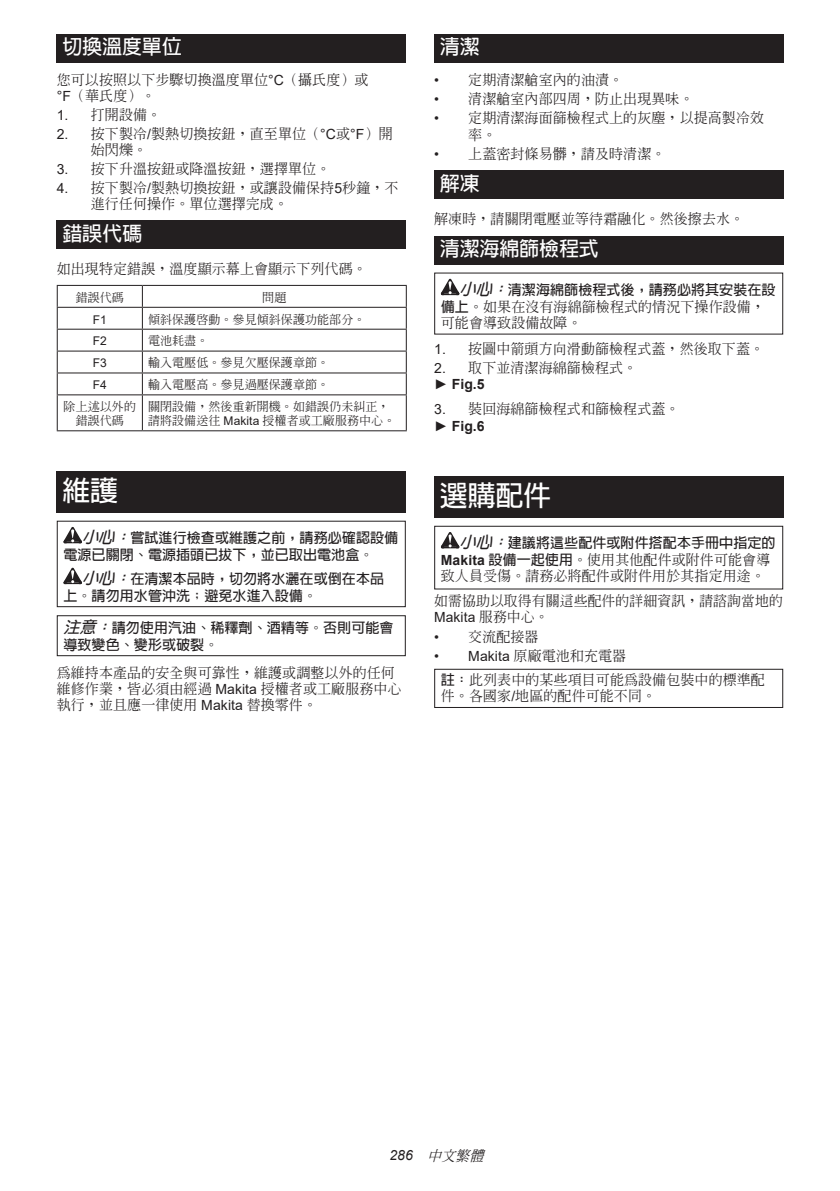
<style>
.page{position:relative;width:840px;height:1191px;background:#fff}
.page>*{position:absolute;margin:0;border:0;box-sizing:border-box;transform-origin:0 0}
.t1{font:700 28px "Lin Gothic";letter-spacing:-.01em;color:#fff}
.t2{font:700 20px "Lin Gothic";letter-spacing:-.01em;color:#fff}
.t3{font:500 14px/16.4px "Inn Ming";letter-spacing:.005em;color:#231f20}
.t4{font:700 14px/16.4px "Lin Gothic";letter-spacing:.005em;color:#231f20}
.t5{font:700 14px "Arial";letter-spacing:.005em;color:#231f20}
.t6{font:14px "Arial";letter-spacing:.005em;color:#231f20}
.t7{font:italic 500 14px "Inn Ming";color:#231f20}
.t8{font:500 12px/14px "Inn Ming";letter-spacing:.005em;color:#231f20;text-align:center}
.t9{font:12px "Arial";letter-spacing:.005em;color:#231f20}
.s1{font-family:"Arial";font-weight:400}
.s2{font-style:italic;font-size:16px}
.s3{font-family:"Lin Gothic";font-weight:700}
.s4{font-weight:400}
.s5{font-family:"Arial";font-weight:700}
.s6{font-family:"Inn Ming";font-weight:500}
</style>
<div class="page">
<div style="left:57px;top:34px;width:348px;height:29px;background:#231f20"></div>
<div style="left:57px;top:220px;width:348px;height:29px;background:#231f20"></div>
<hr style="left:57px;top:285px;width:85px;height:1px;background:#231f20">
<hr style="left:142px;top:285px;width:264px;height:1px;background:#231f20">
<hr style="left:57px;top:307px;width:85px;height:1px;background:#231f20">
<hr style="left:142px;top:307px;width:264px;height:1px;background:#231f20">
<hr style="left:57px;top:329px;width:85px;height:1px;background:#231f20">
<hr style="left:142px;top:329px;width:264px;height:1px;background:#231f20">
<hr style="left:57px;top:350px;width:85px;height:1px;background:#231f20">
<hr style="left:142px;top:350px;width:264px;height:1px;background:#231f20">
<hr style="left:57px;top:372px;width:85px;height:1px;background:#231f20">
<svg style="left:57px;top:286px;width:1px;height:108px"></svg>
<hr style="left:142px;top:372px;width:264px;height:1px;background:#231f20">
<svg style="left:142px;top:286px;width:1px;height:108px"></svg>
<svg style="left:405px;top:286px;width:1px;height:108px"></svg>
<hr style="left:57px;top:394px;width:85px;height:1px;background:#231f20">
<hr style="left:57px;top:395px;width:1px;height:35px;background:#231f20">
<hr style="left:142px;top:394px;width:264px;height:1px;background:#231f20">
<hr style="left:142px;top:395px;width:1px;height:35px;background:#231f20">
<hr style="left:405px;top:395px;width:1px;height:35px;background:#231f20">
<hr style="left:57px;top:430px;width:85px;height:1px;background:#231f20">
<hr style="left:142px;top:430px;width:264px;height:1px;background:#231f20">
<div style="left:57px;top:471px;width:348px;height:41px;background:#231f20"></div>
<svg style="left:63px;top:527px;width:19px;height:16px"></svg>
<svg style="left:63px;top:568px;width:19px;height:16px"></svg>
<div style="left:57px;top:521px;width:348px;height:86px;border:1px solid #231f20"></div>
<div style="left:57px;top:615px;width:348px;height:41px;border:1px solid #231f20"></div>
<div style="left:434px;top:34px;width:348px;height:29px;background:#231f20"></div>
<div style="left:434px;top:170px;width:348px;height:29px;background:#231f20"></div>
<div style="left:434px;top:235px;width:348px;height:29px;background:#231f20"></div>
<svg style="left:440px;top:279px;width:19px;height:16px"></svg>
<div style="left:434px;top:476px;width:348px;height:42px;background:#231f20"></div>
<svg style="left:440px;top:532px;width:19px;height:16px"></svg>
<div style="left:434px;top:526px;width:348px;height:63px;border:1px solid #231f20"></div>
<div style="left:434px;top:669px;width:348px;height:39px;border:1px solid #231f20"></div>
<h2 class="t2" style="left:62px;top:37px;width:121px">切換溫度單位</h2>
<p class="t3" style="left:57px;top:71px;width:313px">您可以按照以下步驟切換溫度單位<span class="s1">°C</span>（攝氏度）或<span class="s1">°F</span>（華氏度）。</p>
<p class="t3" style="left:57px;top:107px;width:106px"><span class="s1">1.</span> 打開設備。</p>
<p class="t3" style="left:91px;top:126px;width:303px;text-indent:-34px"><span class="s1">2.</span> 按下製冷<span class="s1">/</span>製熱切換按鈕，直至單位（<span class="s1">°C</span>或<span class="s1">°F</span>）開始閃爍。</p>
<p class="t3" style="left:57px;top:160px;width:275px"><span class="s1">3.</span> 按下升溫按鈕或降溫按鈕，選擇單位。</p>
<p class="t3" style="left:91px;top:179px;width:309px;text-indent:-34px"><span class="s1">4.</span> 按下製冷<span class="s1">/</span>製熱切換按鈕，或讓設備保持<span class="s1">5</span>秒鐘，不進行任何操作。單位選擇完成。</p>
<h2 class="t2" style="left:62px;top:223px;width:81px">錯誤代碼</h2>
<p class="t3" style="left:57px;top:260px;width:311px">如出現特定錯誤，溫度顯示幕上會顯示下列代碼。</p>
<p class="t8" style="left:76px;top:290px;width:50px">錯誤代碼</p>
<p class="t8" style="left:262px;top:290px;width:26px">問題</p>
<p class="t9" style="left:93px;top:311px;width:16px">F1</p>
<p class="t8" style="left:148px;top:312px;width:219px">傾斜保護啟動。參見傾斜保護功能部分。</p>
<p class="t9" style="left:93px;top:333px;width:16px">F2</p>
<p class="t8" style="left:148px;top:334px;width:62px">電池耗盡。</p>
<p class="t9" style="left:93px;top:355px;width:16px">F3</p>
<p class="t8" style="left:148px;top:356px;width:182px">輸入電壓低。參見欠壓保護章節。</p>
<p class="t9" style="left:93px;top:377px;width:16px">F4</p>
<p class="t8" style="left:148px;top:377px;width:182px">輸入電壓高。參見過壓保護章節。</p>
<p class="t8" style="left:64px;top:399px;width:74px">除上述以外的錯誤代碼</p>
<p class="t8" style="left:148px;top:399px;width:249px;text-align:left">關閉設備，然後重新開機。如錯誤仍未糾正，請將設備送往 <span class="s1">Makita</span> 授權者或工廠服務中心。</p>
<h1 class="t1" style="left:62px;top:476px;width:57px">維護</h1>
<p class="t4" style="left:63px;top:530px;width:336px;text-indent:19px"><span class="s2">小心：</span>嘗試進行檢查或維護之前，請務必確認設備電源已關閉、電源插頭已拔下，並已取出電池盒。</p>
<p class="t4" style="left:63px;top:570px;width:322px;text-indent:19px"><span class="s2">小心：</span>在清潔本品時，切勿將水灑在或倒在本品上。請勿用水管沖洗；避免水進入設備。</p>
<p class="t4" style="left:63px;top:619px;width:331px"><span class="s2">注意：</span>請勿使用汽油、稀釋劑、酒精等。否則可能會導致變色、變形或破裂。</p>
<p class="t3" style="left:57px;top:664px;width:346px">為維持本產品的安全與可靠性，維護或調整以外的任何維修作業，皆必須由經過 <span class="s1">Makita</span> 授權者或工廠服務中心執行，並且應一律使用 <span class="s1">Makita</span> 替換零件。</p>
<h2 class="t2" style="left:439px;top:37px;width:41px">清潔</h2>
<p class="t3" style="left:434px;top:71px;width:190px"><span class="s1">•</span> 定期清潔艙室內的油漬。</p>
<p class="t3" style="left:434px;top:91px;width:261px"><span class="s1">•</span> 清潔艙室內部四周，防止出現異味。</p>
<p class="t3" style="left:468px;top:110px;width:297px;text-indent:-34px"><span class="s1">•</span> 定期清潔海面篩檢程式上的灰塵，以提高製冷效率。</p>
<p class="t3" style="left:434px;top:145px;width:233px"><span class="s1">•</span> 上蓋密封條易髒，請及時清潔。</p>
<h2 class="t2" style="left:439px;top:173px;width:41px">解凍</h2>
<p class="t3" style="left:434px;top:211px;width:311px">解凍時，請關閉電壓並等待霜融化。然後擦去水。</p>
<h2 class="t2" style="left:439px;top:238px;width:160px">清潔海綿篩檢程式</h2>
<p class="t4" style="left:459px;top:282px;width:317px"><span class="s2">小心：</span>清潔海綿篩檢程式後，請務必將其安裝在設</p>
<p class="t3" style="left:440px;top:298px;width:325px"><span class="s3">備上。</span>如果在沒有海綿篩檢程式的情況下操作設備，可能會導致設備故障。</p>
<p class="t3" style="left:434px;top:340px;width:331px"><span class="s1">1.</span> 按圖中箭頭方向滑動篩檢程式蓋，然後取下蓋。</p>
<p class="t3" style="left:434px;top:359px;width:204px"><span class="s1">2.</span> 取下並清潔海綿篩檢程式。</p>
<p class="t5" style="left:434px;top:374px;width:52px"><span class="s4">►</span> Fig.5</p>
<p class="t3" style="left:434px;top:401px;width:247px"><span class="s1">3.</span> 裝回海綿篩檢程式和篩檢程式蓋。</p>
<p class="t5" style="left:434px;top:416px;width:52px"><span class="s4">►</span> Fig.6</p>
<h1 class="t1" style="left:439px;top:481px;width:113px">選購配件</h1>
<p class="t4" style="left:459px;top:535px;width:317px"><span class="s2">小心：</span>建議將這些配件或附件搭配本手冊中指定的</p>
<p class="t3" style="left:440px;top:551px;width:331px"><span class="s5">Makita</span> <span class="s3">設備一起使用。</span>使用其他配件或附件可能會導致人員受傷。請務必將配件或附件用於其指定用途。</p>
<p class="t3" style="left:434px;top:592px;width:350px">如需協助以取得有關這些配件的詳細資訊，請諮詢當地的</p>
<p class="t6" style="left:434px;top:607px;width:116px">Makita <span class="s6">服務中心。</span></p>
<p class="t3" style="left:434px;top:628px;width:106px"><span class="s1">•</span> 交流配接器</p>
<p class="t3" style="left:440px;top:643px;width:325px;line-height:24.2px;text-indent:-7px"><span class="s1">• Makita</span> 原廠電池和充電器<br><span class="s3">註：</span>此列表中的某些項目可能為設備包裝中的標準配</p>
<p class="t3" style="left:440px;top:687px;width:217px">件。各國家<span class="s1">/</span>地區的配件可能不同。</p>
<p class="t7" style="left:389px;top:1148px;width:99px"><span class="s1">286</span> 中文繁體</p>
</div>
